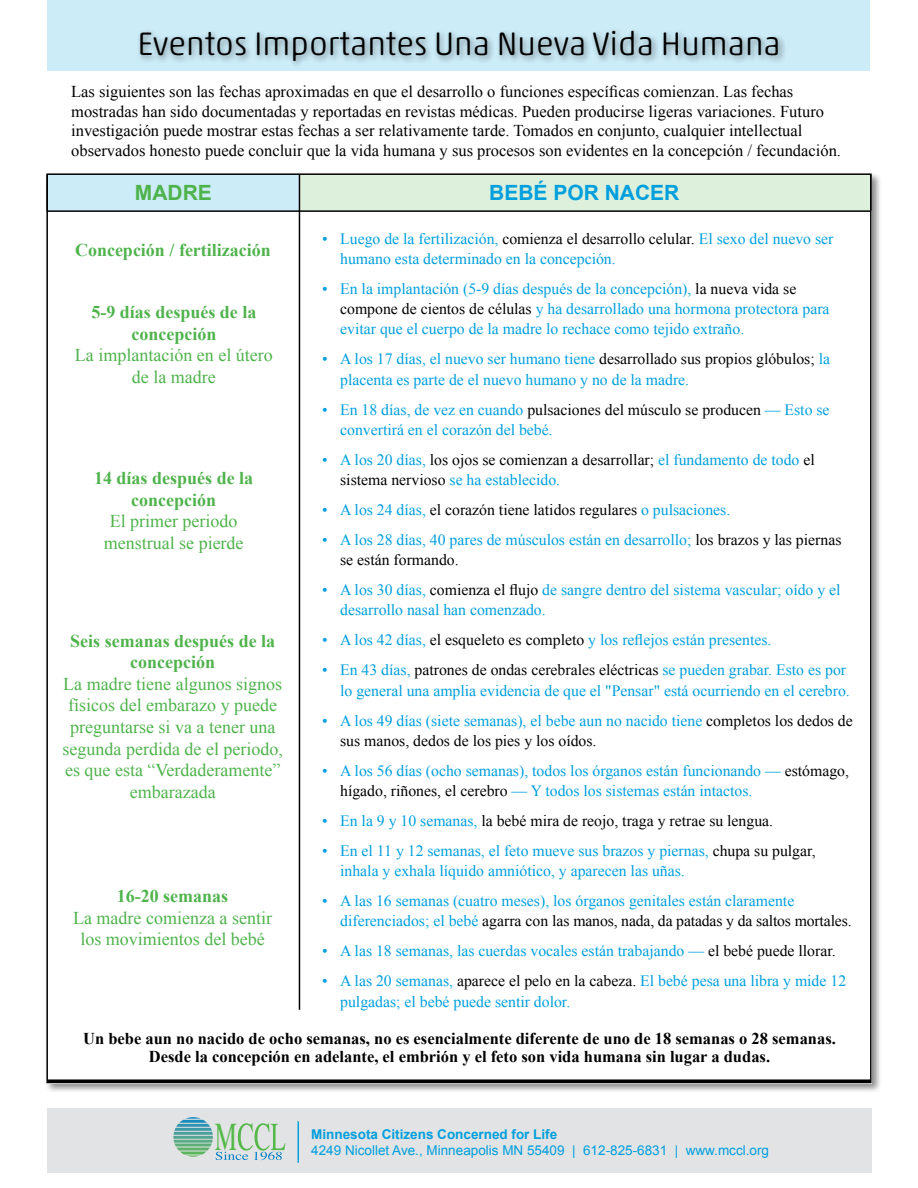
<style>
.page{position:relative;width:918px;height:1188px;background:#fff}
.page>*{position:absolute;margin:0;border:0;box-sizing:border-box;transform-origin:0 0}
.t1{font:39.6px "Times";color:#54b948;scale:.63 1}
.t2{font:300 33px "Akko Rounded Pro";color:#000}
.t3{font:700 21px "Arial";color:#009fde}
.t4{font:700 21px "Arial";color:#4fb34c}
.t5{font:18px/21.6px "Times New Roman";color:#4fb34c;text-align:center}
.t6{font:700 18px/21.6px "Times New Roman";color:#4fb34c;text-align:center}
.t7{font:16.5px/19.5px "Times New Roman";color:#000}
.t8{font:700 16.5px/18px "Times New Roman";color:#000;text-align:center}
.t9{font:15.75px/20.2px "Times New Roman";color:#009fde}
.t10{font:15.75px/20.2px "Times New Roman";color:#000}
.t11{font:13.5px "Arial";color:#009fde}
.t12{font:700 13.5px "Arial";color:#009fde}
.s1{color:#000}
.s2{color:#009fde}
</style>
<div class="page">
<div style="left:48px;top:1109px;width:824px;height:64px;background:#e2e3e4"></div>
<div style="left:45px;top:172px;width:837px;height:921px;background:#000;opacity:.45"></div>
<div style="left:47px;top:174px;width:824px;height:909px;background:#fff"></div>
<div style="left:47px;top:174px;width:252px;height:37px;background:#ccecf8"></div>
<div style="left:300px;top:174px;width:571px;height:37px;background:#dcf0db"></div>
<hr style="left:46px;top:174px;width:2px;height:38px;background:#000">
<hr style="left:870px;top:174px;width:2px;height:36px;background:#000">
<div style="left:48px;top:0;width:822px;height:70px;background:#ccecf8"></div>
<div style="left:137px;top:27px;width:650px;height:42px;background:#000;opacity:.45"></div>
<hr style="left:299px;top:174px;width:1px;height:836px;background:#000">
<svg style="left:173px;top:1117px;width:112px;height:43px"></svg>
<hr style="left:47px;top:210px;width:824px;height:2px;background:#000">
<hr style="left:298px;top:1121px;width:1px;height:42px;background:#009fde">
<hr style="left:47px;top:1079px;width:823px;height:3px;background:#000">
<h2 class="t2" style="left:137px;top:24px;width:645px">Eventos Importantes Una Nueva Vida Humana</h2>
<p class="t7" style="left:71px;top:82px;width:771px">Las siguientes son las fechas aproximadas en que el desarrollo o funciones específicas comienzan. Las fechas mostradas han sido documentadas y reportadas en revistas médicas. Pueden producirse ligeras variaciones. Futuro investigación puede mostrar estas fechas a ser relativamente tarde. Tomados en conjunto, cualquier intellectual observados honesto puede concluir que la vida humana y sus procesos son evidentes en la concepción / fecundación.</p>
<h3 class="t4" style="left:135px;top:179px;width:78px">MADRE</h3>
<h3 class="t3" style="left:489px;top:179px;width:192px">BEBÉ POR NACER</h3>
<p class="t9" style="left:340px;top:228px;width:495px;text-indent:-18px">• Luego de la fertilización, <span class="s1">comienza el desarrollo celular.</span> El sexo del nuevo ser humano esta determinado en la concepción.</p>
<p class="t9" style="left:340px;top:278px;width:491px;text-indent:-18px">• En la implantación (5-9 días después de la concepción), <span class="s1">la nueva vida se compone de cientos de células</span> y ha desarrollado una hormona protectora para evitar que el cuerpo de la madre lo rechace como tejido extraño.</p>
<p class="t9" style="left:340px;top:349px;width:491px;text-indent:-18px">• A los 17 días, el nuevo ser humano tiene <span class="s1">desarrollado sus propios glóbulos;</span> la placenta es parte de el nuevo humano y no de la madre.</p>
<p class="t9" style="left:340px;top:399px;width:491px;text-indent:-18px">• En 18 días, de vez en cuando <span class="s1">pulsaciones del músculo se producen</span> — Esto se convertirá en el corazón del bebé.</p>
<p class="t10" style="left:340px;top:449px;width:476px;text-indent:-18px"><span class="s2">• A los 20 días,</span> los ojos se comienzan a desarrollar; <span class="s2">el fundamento de todo</span> el sistema nervioso <span class="s2">se ha establecido.</span></p>
<p class="t10" style="left:322px;top:499px;width:410px"><span class="s2">• A los 24 días,</span> el corazón tiene latidos regulares <span class="s2">o pulsaciones.</span></p>
<p class="t9" style="left:340px;top:529px;width:503px;text-indent:-18px">• A los 28 días, 40 pares de músculos están en desarrollo; <span class="s1">los brazos y las piernas se están formando.</span></p>
<p class="t9" style="left:340px;top:580px;width:502px;text-indent:-18px">• A los 30 días, <span class="s1">comienza el flujo</span> de sangre dentro del sistema vascular; oído y el desarrollo nasal han comenzado.</p>
<p class="t9" style="left:322px;top:630px;width:451px">• A los 42 días, <span class="s1">el esqueleto es completo</span> y los reflejos están presentes.</p>
<p class="t9" style="left:322px;top:660px;width:529px;text-align:right">• En 43 días, <span class="s1">patrones de ondas cerebrales eléctricas</span> se pueden grabar. Esto es por lo general una amplia evidencia de que el "Pensar" está ocurriendo en el cerebro.</p>
<p class="t10" style="left:340px;top:710px;width:514px;text-indent:-18px"><span class="s2">• A los 49 días (siete semanas), el bebe aun no nacido tiene</span> completos los dedos de sus manos, dedos de los pies y los oídos.</p>
<p class="t9" style="left:340px;top:760px;width:510px;text-indent:-18px">• A los 56 días (ocho semanas), todos los órganos están funcionando — <span class="s1">estómago, hígado, riñones, el cerebro</span> — Y todos los sistemas están intactos.</p>
<p class="t10" style="left:322px;top:810px;width:453px"><span class="s2">• En la 9 y 10 semanas,</span> la bebé mira de reojo, traga y retrae su lengua.</p>
<p class="t9" style="left:340px;top:840px;width:477px;text-indent:-18px">• En el 11 y 12 semanas, el feto mueve sus brazos y piernas, <span class="s1">chupa su pulgar, </span>inhala y exhala líquido amniótico, y aparecen las uñas.</p>
<p class="t9" style="left:340px;top:891px;width:513px;text-indent:-18px">• A las 16 semanas (cuatro meses), los órganos genitales están claramente diferenciados; el bebé <span class="s1">agarra con las manos, nada, da patadas y da saltos mortales.</span></p>
<p class="t9" style="left:322px;top:941px;width:515px">• A las 18 semanas, las cuerdas vocales están trabajando — <span class="s1">el bebé puede llorar.</span></p>
<p class="t9" style="left:340px;top:971px;width:508px;text-indent:-18px">• A las 20 semanas, <span class="s1">aparece el pelo en la cabeza.</span> El bebé pesa una libra y mide 12 pulgadas; el bebé puede sentir dolor.</p>
<p class="t6" style="left:75px;top:239px;width:197px">Concepción / fertilización</p>
<p class="t6" style="left:91px;top:301px;width:167px">5-9 días después de la concepción</p>
<p class="t5" style="left:75px;top:344px;width:199px">La implantación en el útero de la madre</p>
<p class="t6" style="left:94px;top:467px;width:161px">14 días después de la concepción</p>
<p class="t5" style="left:104px;top:510px;width:141px">El primer periodo menstrual se pierde</p>
<p class="t6" style="left:70px;top:629px;width:207px">Seis semanas después de la concepción</p>
<p class="t5" style="left:63px;top:673px;width:222px">La madre tiene algunos signos físicos del embarazo y puede preguntarse si va a tener una segunda perdida de el periodo, es que esta “Verdaderamente” embarazada</p>
<p class="t6" style="left:117px;top:885px;width:113px">16-20 semanas</p>
<p class="t5" style="left:73px;top:907px;width:200px">La madre comienza a sentir los movimientos del bebé</p>
<p class="t8" style="left:83px;top:1029px;width:754px">Un bebe aun no nacido de ocho semanas, no es esencialmente diferente de uno de 18 semanas o 28 semanas.<br>Desde la concepción en adelante, el embrión y el feto son vida humana sin lugar a dudas.</p>
<h1 class="t1" style="left:215px;top:1115px;width:37px">M</h1>
<p class="t12" style="left:311px;top:1125px;width:248px">Minnesota Citizens Concerned for Life</p>
<p class="t11" style="left:311px;top:1142px;width:459px">4249 Nicollet Ave., Minneapolis MN 55409 | 612-825-6831 | www.mccl.org</p>
</div>
